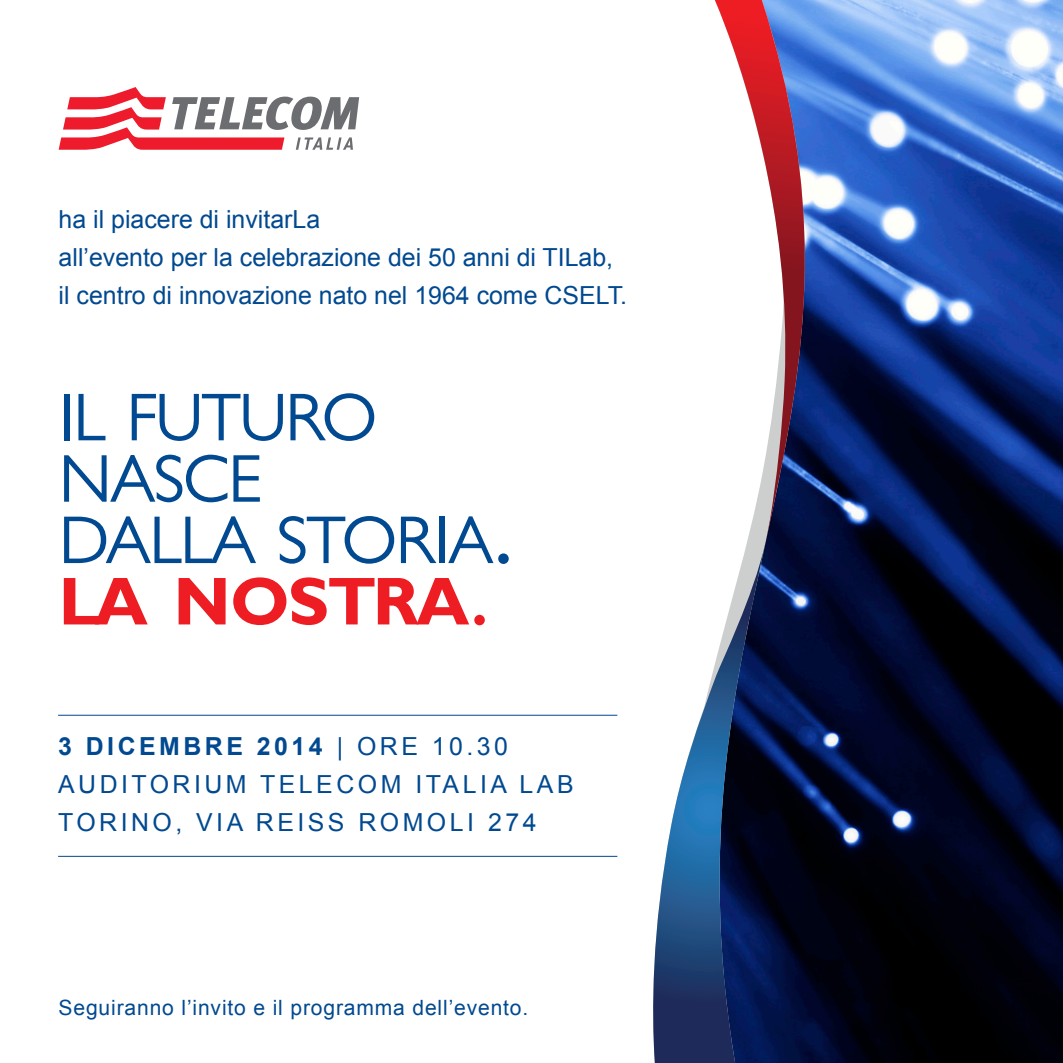
<style>
.page{position:relative;width:1063px;height:1063px;background:#fff}
.page>*{position:absolute;margin:0;border:0;box-sizing:border-box;transform-origin:0 0}
.t1{font:68px "Gill Alt One";letter-spacing:-.03em;color:#014990}
.t2{font:700 68px "Gill Alt One";letter-spacing:-.03em;color:#ee1d23}
.t3{font:25px "Arial";color:#014990}
.t4{font:25px "Arial";letter-spacing:.14em;color:#014990}
.t5{font:700 25px "Arial";letter-spacing:.14em;color:#014990}
.t6{font:21px "Arial";letter-spacing:.04em;color:#014990}
.s1{font-size:97.25px}
.s2{font-weight:400;font-size:97.25px}
.s3{font-weight:400}
</style>
<div class="page">
<img style="left:905px;top:0;width:158px;height:1063px">
<svg style="left:766px;top:0;width:139px;height:1063px;background:#192c5c"></svg>
<svg style="left:715px;top:0;width:90px;height:543px"></svg>
<svg style="left:653px;top:542px;width:113px;height:521px"></svg>
<hr style="left:58px;top:715px;width:559px;height:1px;background:#014990">
<hr style="left:58px;top:856px;width:559px;height:1px;background:#014990">
<svg style="left:59px;top:87px;width:300px;height:63px"></svg>
<p class="t3" style="left:59px;top:203px;width:263px">ha il piacere di invitarLa</p>
<p class="t3" style="left:59px;top:241px;width:556px">all’evento per la celebrazione dei 50 anni di TILab,</p>
<p class="t3" style="left:59px;top:279px;width:570px">il centro di innovazione nato nel 1964 come CSELT.</p>
<p class="t1" style="left:59px;top:378px;width:320px">IL FUTURO</p>
<p class="t1" style="left:59px;top:440px;width:205px">NASCE</p>
<p class="t1" style="left:59px;top:501px;width:458px">DALLA STORIA<span class="s1">.</span></p>
<p class="t2" style="left:59px;top:562px;width:434px">LA NOSTRA<span class="s2">.</span></p>
<p class="t5" style="left:58px;top:729px;width:452px">3 DICEMBRE 2014 <span class="s3">| ORE 10.30</span></p>
<p class="t4" style="left:58px;top:768px;width:517px">AUDITORIUM TELECOM ITALIA LAB</p>
<p class="t4" style="left:58px;top:806px;width:480px">TORINO, VIA REISS ROMOLI 274</p>
<p class="t6" style="left:59px;top:993px;width:471px">Seguiranno l’invito e il programma dell’evento.</p>
</div>
